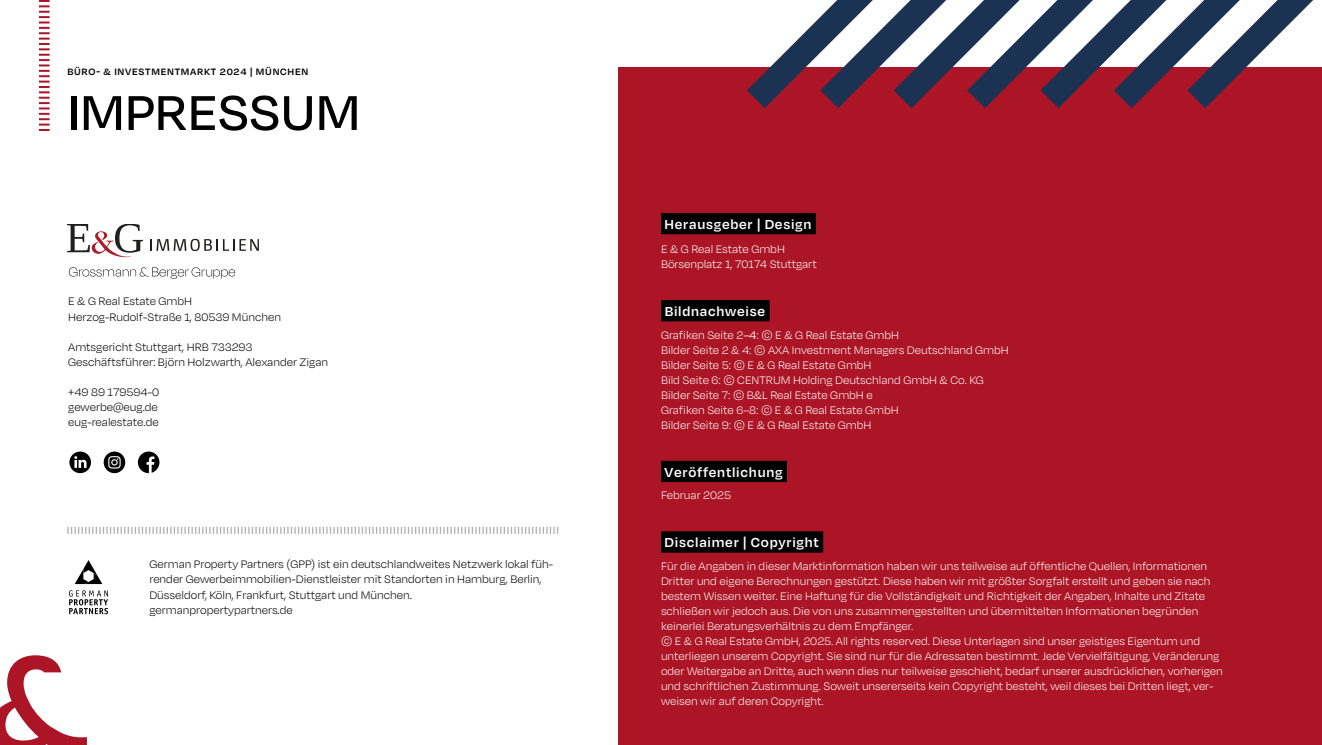
<style>
.page{position:relative;width:1322px;height:745px;background:#fff}
.page>*{position:absolute;margin:0;border:0;box-sizing:border-box;transform-origin:0 0}
.t1{font:500 56.25px "Degular";color:#000}
.t2{font:600 15px "Degular";letter-spacing:.05em;color:#fff}
.t3{font:300 12.5px/15px "Degular";color:#fff}
.t4{font:300 12.5px/15px "Degular";color:#000}
.t5{font:600 10.62px "Degular";letter-spacing:.07em;color:#000}
.s1{font-weight:400}
</style>
<div class="page">
<div style="left:618px;top:68px;width:704px;height:676px;background:#ac1525"></div>
<svg style="left:39px;top:0;width:11px;height:131px"></svg>
<div style="left:661px;top:213px;width:155px;height:21px;background:#000"></div>
<div style="left:661px;top:300px;width:108px;height:21px;background:#000"></div>
<div style="left:661px;top:460px;width:126px;height:21px;background:#000"></div>
<div style="left:661px;top:531px;width:162px;height:21px;background:#000"></div>
<svg style="left:720px;top:0;width:602px;height:108px"></svg>
<svg style="left:69px;top:451px;width:22px;height:22px"></svg>
<svg style="left:104px;top:451px;width:21px;height:22px"></svg>
<svg style="left:138px;top:451px;width:21px;height:22px"></svg>
<svg style="left:67px;top:526px;width:491px;height:7px"></svg>
<svg style="left:0;top:655px;width:87px;height:89px"></svg>
<svg style="left:67px;top:224px;width:76px;height:33px"></svg>
<svg style="left:150px;top:239px;width:109px;height:12px"></svg>
<svg style="left:69px;top:267px;width:166px;height:11px"></svg>
<svg style="left:69px;top:590px;width:39px;height:24px"></svg>
<svg style="left:75px;top:560px;width:27px;height:23px"></svg>
<p class="t5" style="left:67px;top:65px;width:243px">BÜRO- &amp; INVESTMENTMARKT 2024 | MÜNCHEN</p>
<h1 class="t1" style="left:67px;top:78px;width:295px">IMPRESSUM</h1>
<p class="t4" style="left:68px;top:293px;width:214px">E &amp; G Real Estate GmbH<br>Herzog-Rudolf-Straße 1, 80539 München</p>
<p class="t4" style="left:68px;top:338px;width:261px">Amtsgericht Stuttgart, HRB 733293<br>Geschäftsführer: Björn Holzwarth, Alexander Zigan</p>
<p class="t4" style="left:68px;top:383px;width:92px;text-align:justify">+49 89 179594-0 gewerbe@eug.de eug-realestate.de</p>
<p class="t4" style="left:149px;top:556px;width:405px">German Property Partners (GPP) ist ein deutschlandweites Netzwerk lokal füh&shy;render Gewerbeimmobilien-Dienstleister mit Standorten in Hamburg, Berlin, Düsseldorf, Köln, Frankfurt, Stuttgart und München. germanpropertypartners.de</p>
<p class="t2" style="left:664px;top:215px;width:148px">Herausgeber | Design</p>
<p class="t3" style="left:661px;top:241px;width:157px">E &amp; G Real Estate GmbH<br>Börsenplatz 1, 70174 Stuttgart</p>
<p class="t2" style="left:665px;top:302px;width:102px">Bildnachweise</p>
<p class="t3" style="left:661px;top:326px;width:349px">Grafiken Seite 2<span class="s1">–4</span>: © E &amp; G Real Estate GmbH<br>Bilder Seite 2 &amp; 4: © AXA Investment Managers Deutschland GmbH Bilder Seite 5: © E &amp; G Real Estate GmbH<br>Bild Seite 6: © CENTRUM Holding Deutschland GmbH &amp; Co. KG Bilder Seite 7: © B&amp;L Real Estate GmbH e<br>Grafiken Seite 6–8: © E &amp; G Real Estate GmbH<br>Bilder Seite 9: © E &amp; G Real Estate GmbH</p>
<p class="t2" style="left:664px;top:462px;width:120px">Veröffentlichung</p>
<p class="t3" style="left:661px;top:487px;width:72px">Februar 2025</p>
<p class="t2" style="left:664px;top:533px;width:156px">Disclaimer | Copyright</p>
<p class="t3" style="left:661px;top:557px;width:563px">Für die Angaben in dieser Marktinformation haben wir uns teilweise auf öffentliche Quellen, Informationen Dritter und eigene Berechnungen gestützt. Diese haben wir mit größter Sorgfalt erstellt und geben sie nach bestem Wissen weiter. Eine Haftung für die Vollständigkeit und Richtigkeit der Angaben, Inhalte und Zitate schließen wir jedoch aus. Die von uns zusammengestellten und übermittelten Informationen begründen keinerlei Beratungsverhältnis zu dem Empfänger.<br>© E &amp; G Real Estate GmbH, 2025. All rights reserved. Diese Unterlagen sind unser geistiges Eigentum und unterliegen unserem Copyright. Sie sind nur für die Adressaten bestimmt. Jede Vervielfältigung, Veränderung oder Weitergabe an Dritte, auch wenn dies nur teilweise geschieht, bedarf unserer ausdrücklichen, vorherigen und schriftlichen Zustimmung. Soweit unsererseits kein Copyright besteht, weil dieses bei Dritten liegt, ver&shy;weisen wir auf deren Copyright.</p>
</div>
